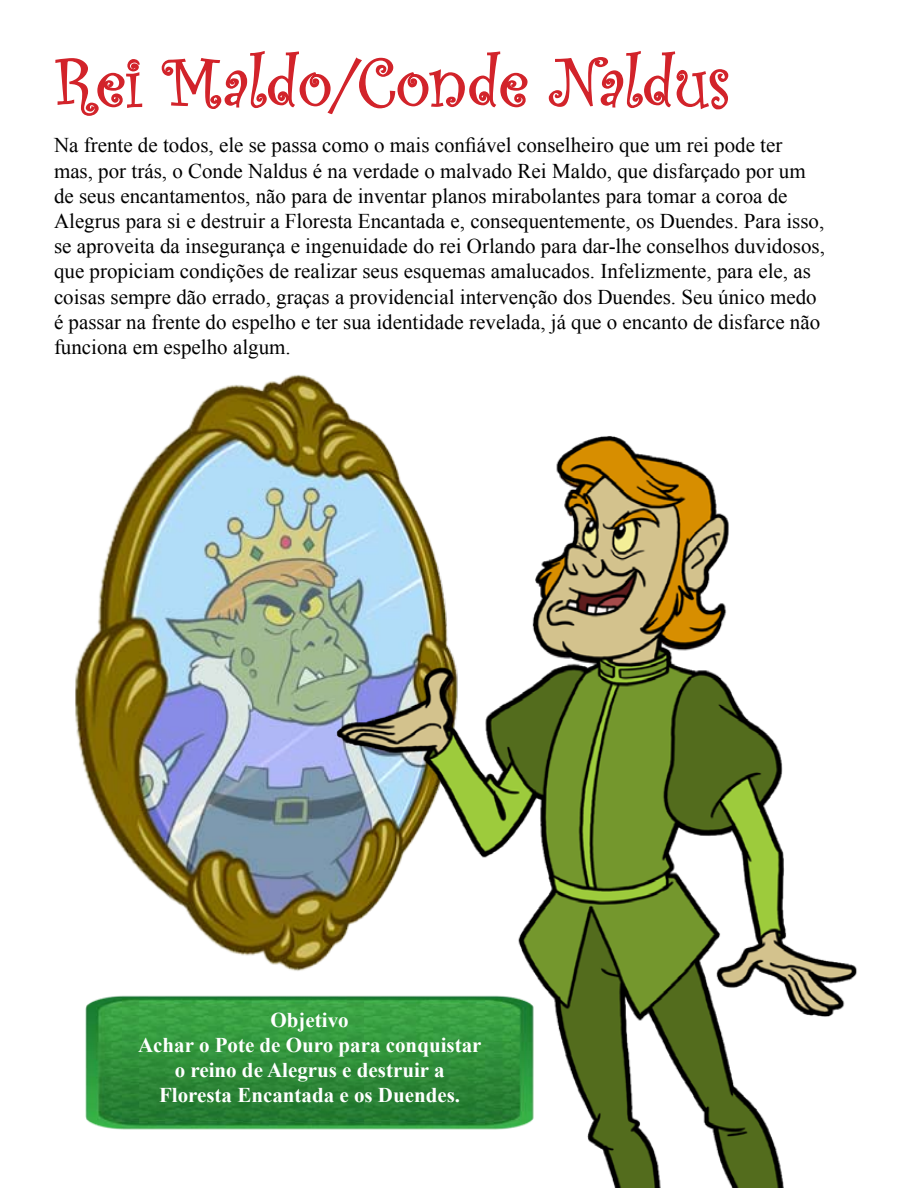
<style>
.page{position:relative;width:918px;height:1188px;background:#fff}
.page>*{position:absolute;margin:0;border:0;box-sizing:border-box;transform-origin:0 0}
.t1{font:72px "Curlz";color:#d2232a}
.t2{font:21px/25.2px "Times New Roman";color:#000}
.t3{font:700 21px/25.2px "Times New Roman";color:#fff;text-align:center}
</style>
<div class="page">
<img style="left:85px;top:1102px;width:239px;height:28px">
<img style="left:75px;top:374px;width:249px;height:728px">
<svg style="left:55px;top:58px;width:88px;height:58px"></svg>
<svg style="left:161px;top:51px;width:367px;height:64px"></svg>
<svg style="left:548px;top:51px;width:181px;height:59px"></svg>
<img style="left:324px;top:386px;width:533px;height:802px">
<h1 class="t1" style="left:54px;top:32px;width:678px">Rei Maldo/Conde Naldus</h1>
<p class="t2" style="left:54px;top:132px;width:773px">Na frente de todos, ele se passa como o mais confiável conselheiro que um rei pode ter mas, por trás, o Conde Naldus é na verdade o malvado Rei Maldo, que disfarçado por um de seus encantamentos, não para de inventar planos mirabolantes para tomar a coroa de Alegrus para si e destruir a Floresta Encantada e, consequentemente, os Duendes. Para isso, se aproveita da insegurança e ingenuidade do rei Orlando para dar-lhe conselhos duvidosos, que propiciam condições de realizar seus esquemas amalucados. Infelizmente, para ele, as coisas sempre dão errado, graças a providencial intervenção dos Duendes. Seu único medo é passar na frente do espelho e ter sua identidade revelada, já que o encanto de disfarce não funciona em espelho algum.</p>
<p class="t3" style="left:138px;top:1007px;width:345px">Objetivo<br>Achar o Pote de Ouro para conquistar o reino de Alegrus e destruir a<br>Floresta Encantada e os Duendes.</p>
</div>
